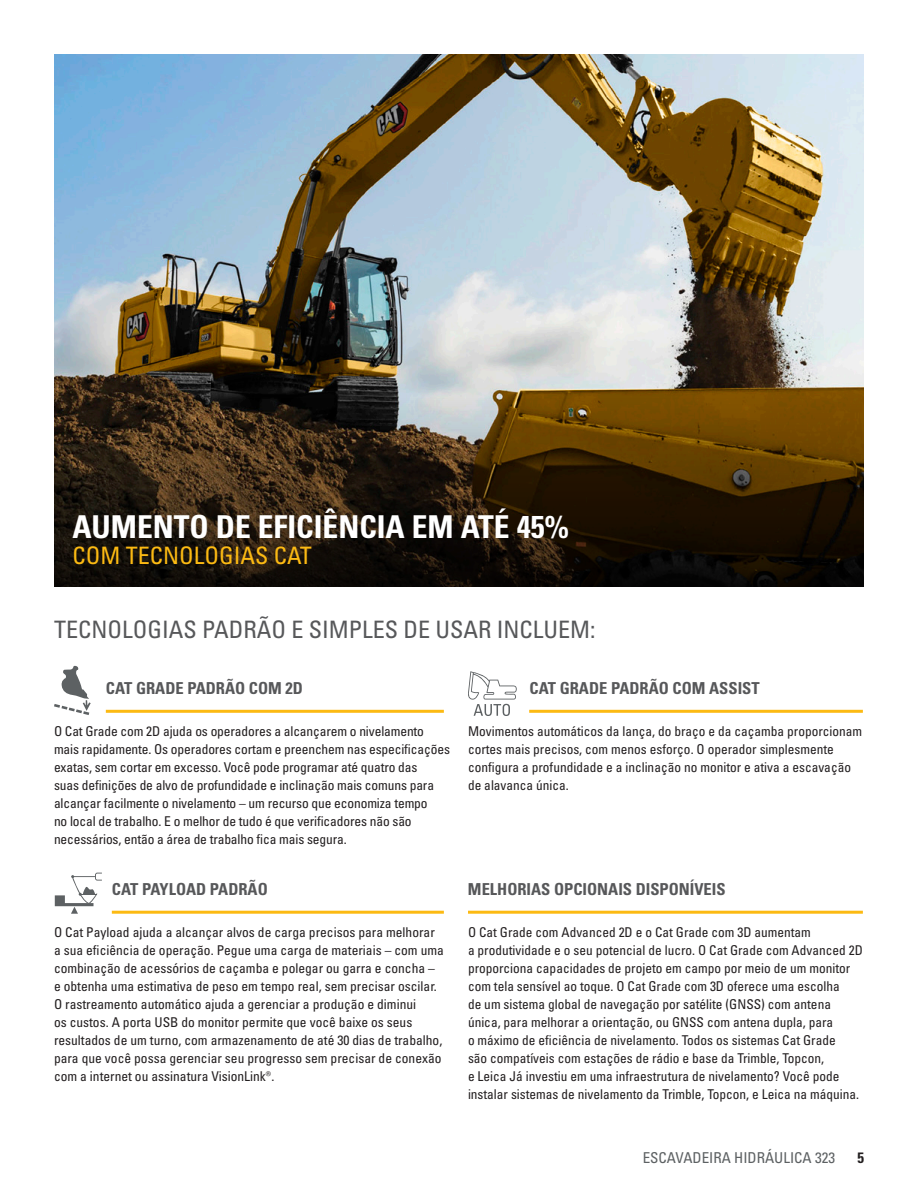
<style>
.page{position:relative;width:918px;height:1188px;background:#fff}
.page>*{position:absolute;margin:0;border:0;box-sizing:border-box;transform-origin:0 0}
.t1{font:31.5px "Univers LTCYR 67 Bold Cond";color:#fff}
.t2{font:condensed 24px "Univers LTCYR 57";color:#57585a}
.t3{font:condensed 24px "Univers LTCYR 57";color:#fcba13}
.t4{font:16.5px "Univers LTCYR 67 Bold Cond";color:#57585a}
.t5{font:condensed 15px "Univers LTCYR 57";color:#5d6163}
.t6{font:15px "Univers LTCYR 67 Bold Cond";color:#231f20}
.t7{font:condensed 13.5px/18px "Univers LTCYR 57";color:#231f20}
</style>
<div class="page">
<img style="left:54px;top:54px;width:810px;height:316px">
<svg style="left:54px;top:370px;width:810px;height:216px;background:#3d2e18"></svg>
<hr style="left:106px;top:710px;width:338px;height:3px;background:#fcba13">
<hr style="left:112px;top:911px;width:332px;height:3px;background:#fcba13">
<hr style="left:529px;top:710px;width:334px;height:3px;background:#fcba13">
<hr style="left:468px;top:911px;width:395px;height:3px;background:#fcba13">
<svg style="left:54px;top:665px;width:37px;height:50px"></svg>
<svg style="left:468px;top:671px;width:49px;height:45px"></svg>
<svg style="left:55px;top:873px;width:47px;height:41px"></svg>
<h1 class="t1" style="left:72px;top:508px;width:498px">AUMENTO DE EFICIÊNCIA EM ATÉ 45%</h1>
<h2 class="t3" style="left:72px;top:540px;width:241px">COM TECNOLOGIAS CAT</h2>
<h2 class="t2" style="left:54px;top:614px;width:543px">TECNOLOGIAS PADRÃO E SIMPLES DE USAR INCLUEM:</h2>
<p class="t4" style="left:106px;top:678px;width:199px">CAT GRADE PADRÃO COM 2D</p>
<p class="t4" style="left:530px;top:678px;width:232px">CAT GRADE PADRÃO COM ASSIST</p>
<p class="t7" style="left:54px;top:722px;width:398px">O Cat Grade com 2D ajuda os operadores a alcançarem o nivelamento mais rapidamente. Os operadores cortam e preenchem nas especificações exatas, sem cortar em excesso. Você pode programar até quatro das<br>suas definições de alvo de profundidade e inclinação mais comuns para alcançar facilmente o nivelamento – um recurso que economiza tempo<br>no local de trabalho. E o melhor de tudo é que verificadores não são necessários, então a área de trabalho fica mais segura.</p>
<p class="t7" style="left:468px;top:722px;width:396px">Movimentos automáticos da lança, do braço e da caçamba proporcionam cortes mais precisos, com menos esforço. O operador simplesmente configura a profundidade e a inclinação no monitor e ativa a escavação de alavanca única.</p>
<p class="t4" style="left:112px;top:879px;width:157px">CAT PAYLOAD PADRÃO</p>
<p class="t4" style="left:468px;top:879px;width:259px">MELHORIAS OPCIONAIS DISPONÍVEIS</p>
<p class="t7" style="left:54px;top:923px;width:391px">O Cat Payload ajuda a alcançar alvos de carga precisos para melhorar a sua eficiência de operação. Pegue uma carga de materiais – com uma combinação de acessórios de caçamba e polegar ou garra e concha – e obtenha uma estimativa de peso em tempo real, sem precisar oscilar.<br>O rastreamento automático ajuda a gerenciar a produção e diminui<br>os custos. A porta USB do monitor permite que você baixe os seus resultados de um turno, com armazenamento de até 30 dias de trabalho, para que você possa gerenciar seu progresso sem precisar de conexão com a internet ou assinatura VisionLink®.</p>
<p class="t7" style="left:468px;top:923px;width:396px">O Cat Grade com Advanced 2D e o Cat Grade com 3D aumentam<br>a produtividade e o seu potencial de lucro. O Cat Grade com Advanced 2D proporciona capacidades de projeto em campo por meio de um monitor com tela sensível ao toque. O Cat Grade com 3D oferece uma escolha<br>de um sistema global de navegação por satélite (GNSS) com antena única, para melhorar a orientação, ou GNSS com antena dupla, para<br>o máximo de eficiência de nivelamento. Todos os sistemas Cat Grade<br>são compatíveis com estações de rádio e base da Trimble, Topcon,<br>e Leica Já investiu em uma infraestrutura de nivelamento? Você pode instalar sistemas de nivelamento da Trimble, Topcon, e Leica na máquina.</p>
<p class="t5" style="left:643px;top:1148px;width:194px">ESCAVADEIRA HIDRÁULICA 323</p>
<p class="t6" style="left:857px;top:1148px;width:8px">5</p>
</div>
